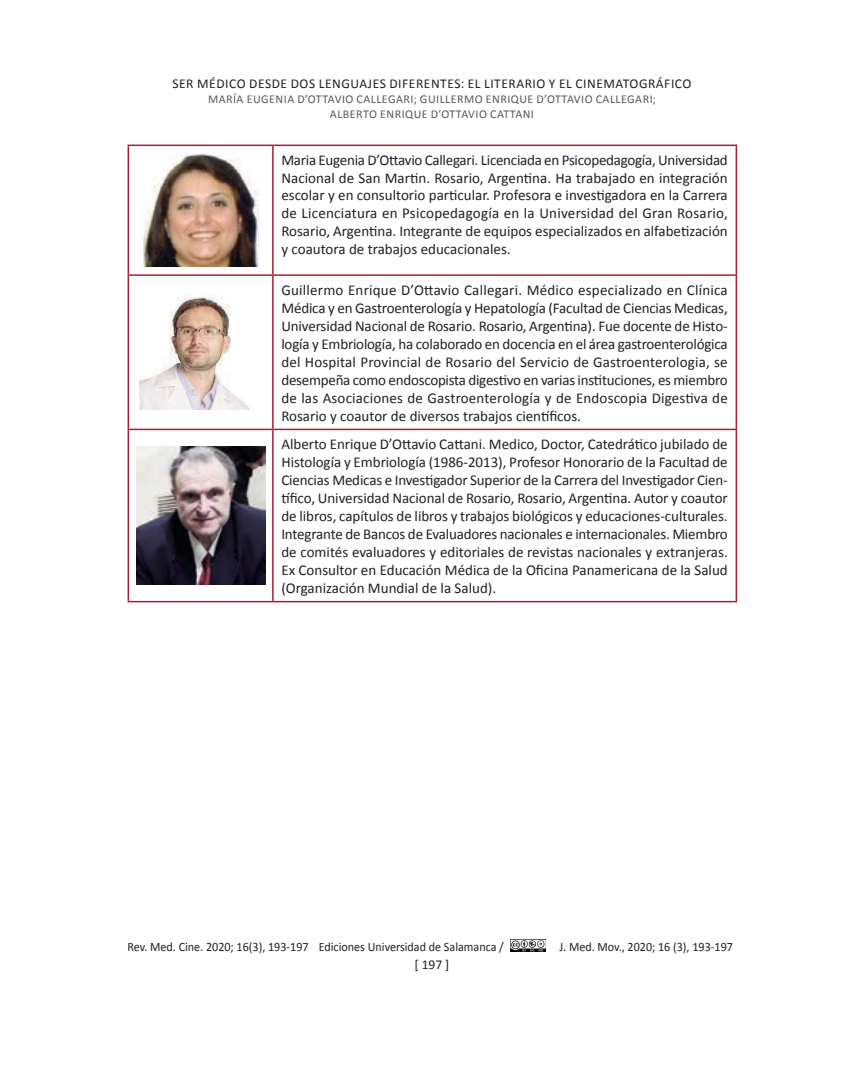
<style>
.page{position:relative;width:864px;height:1080px;background:#fff}
.page>*{position:absolute;margin:0;border:0;box-sizing:border-box;transform-origin:0 0}
.t1{font:15px/18px "Calibri";color:#231f20;text-align:justify}
.t2{font:13.5px "Calibri";letter-spacing:.04em;color:#231f20}
.t3{font:12.75px "Calibri";color:#231f20;scale:.95 1}
.t4{font:12px/15px "Calibri";letter-spacing:.04em;color:#57585a;text-align:center}
</style>
<div class="page">
<img style="left:511px;top:939px;width:34px;height:12px">
<hr style="left:128px;top:145px;width:145px;height:1px;background:#a62035">
<hr style="left:128px;top:146px;width:1px;height:128px;background:#a62035">
<hr style="left:128px;top:274px;width:145px;height:2px;background:#a62035">
<hr style="left:128px;top:276px;width:1px;height:153px;background:#a62035">
<hr style="left:128px;top:429px;width:145px;height:1px;background:#a62035">
<hr style="left:128px;top:430px;width:1px;height:171px;background:#a62035">
<hr style="left:128px;top:601px;width:145px;height:1px;background:#a62035">
<hr style="left:273px;top:145px;width:464px;height:1px;background:#a62035">
<hr style="left:272px;top:146px;width:2px;height:128px;background:#a62035">
<hr style="left:736px;top:146px;width:1px;height:128px;background:#a62035">
<hr style="left:273px;top:274px;width:464px;height:2px;background:#a62035">
<hr style="left:272px;top:276px;width:2px;height:153px;background:#a62035">
<hr style="left:736px;top:276px;width:1px;height:153px;background:#a62035">
<hr style="left:273px;top:429px;width:464px;height:1px;background:#a62035">
<hr style="left:272px;top:430px;width:2px;height:171px;background:#a62035">
<hr style="left:736px;top:430px;width:1px;height:171px;background:#a62035">
<hr style="left:273px;top:601px;width:464px;height:1px;background:#a62035">
<img style="left:144px;top:154px;width:114px;height:113px">
<img style="left:139px;top:295px;width:112px;height:115px">
<img style="left:137px;top:447px;width:128px;height:137px">
<p class="t2" style="left:172px;top:75px;width:521px">SER MÉDICO DESDE DOS LENGUAJES DIFERENTES: EL LITERARIO Y EL CINEMATOGRÁFICO</p>
<p class="t4" style="left:208px;top:91px;width:450px">MARÍA EUGENIA D’OTTAVIO CALLEGARI; GUILLERMO ENRIQUE D’OTTAVIO CALLEGARI;<br>ALBERTO ENRIQUE D’OTTAVIO CATTANI</p>
<p class="t1" style="left:281px;top:151px;width:448px">Maria Eugenia D’Ottavio Callegari. Licenciada en Psicopedagogía, Universidad Nacional de San Martin. Rosario, Argentina. Ha trabajado en integración escolar y en consultorio particular. Profesora e investigadora en la Carrera de Licenciatura en Psicopedagogía en la Universidad del Gran Rosario, Rosario, Argentina. Integrante de equipos especializados en alfabetización y coautora de trabajos educacionales.</p>
<p class="t1" style="left:281px;top:281px;width:448px">Guillermo Enrique D’Ottavio Callegari. Médico especializado en Clínica Médica y en Gastroenterología y Hepatología (Facultad de Ciencias Medicas, Universidad Nacional de Rosario. Rosario, Argentina). Fue docente de Histo&shy;logía y Embriología, ha colaborado en docencia en el área gastroenterológica del Hospital Provincial de Rosario del Servicio de Gastroenterologia, se desempeña como endoscopista digestivo en varias instituciones, es miembro de las Asociaciones de Gastroenterología y de Endoscopia Digestiva de Rosario y coautor de diversos trabajos científicos.</p>
<p class="t1" style="left:281px;top:435px;width:448px">Alberto Enrique D’Ottavio Cattani. Medico, Doctor, Catedrático jubilado de Histología y Embriología (1986-2013), Profesor Honorario de la Facultad de Ciencias Medicas e Investigador Superior de la Carrera del Investigador Cien&shy;tífico, Universidad Nacional de Rosario, Rosario, Argentina. Autor y coautor de libros, capítulos de libros y trabajos biológicos y educaciones-culturales.<br>Integrante de Bancos de Evaluadores nacionales e internacionales. Miembro de comités evaluadores y editoriales de revistas nacionales y extranjeras.<br>Ex Consultor en Educación Médica de la Oficina Panamericana de la Salud (Organización Mundial de la Salud).</p>
<p class="t3" style="left:128px;top:939px;width:398px">Rev. Med. Cine. 2020; 16(3), 193-197 Ediciones Universidad de Salamanca /</p>
<p class="t3" style="left:560px;top:939px;width:184px">J. Med. Mov., 2020; 16 (3), 193-197</p>
<p class="t2" style="left:415px;top:956px;width:36px">[ 197 ]</p>
</div>
